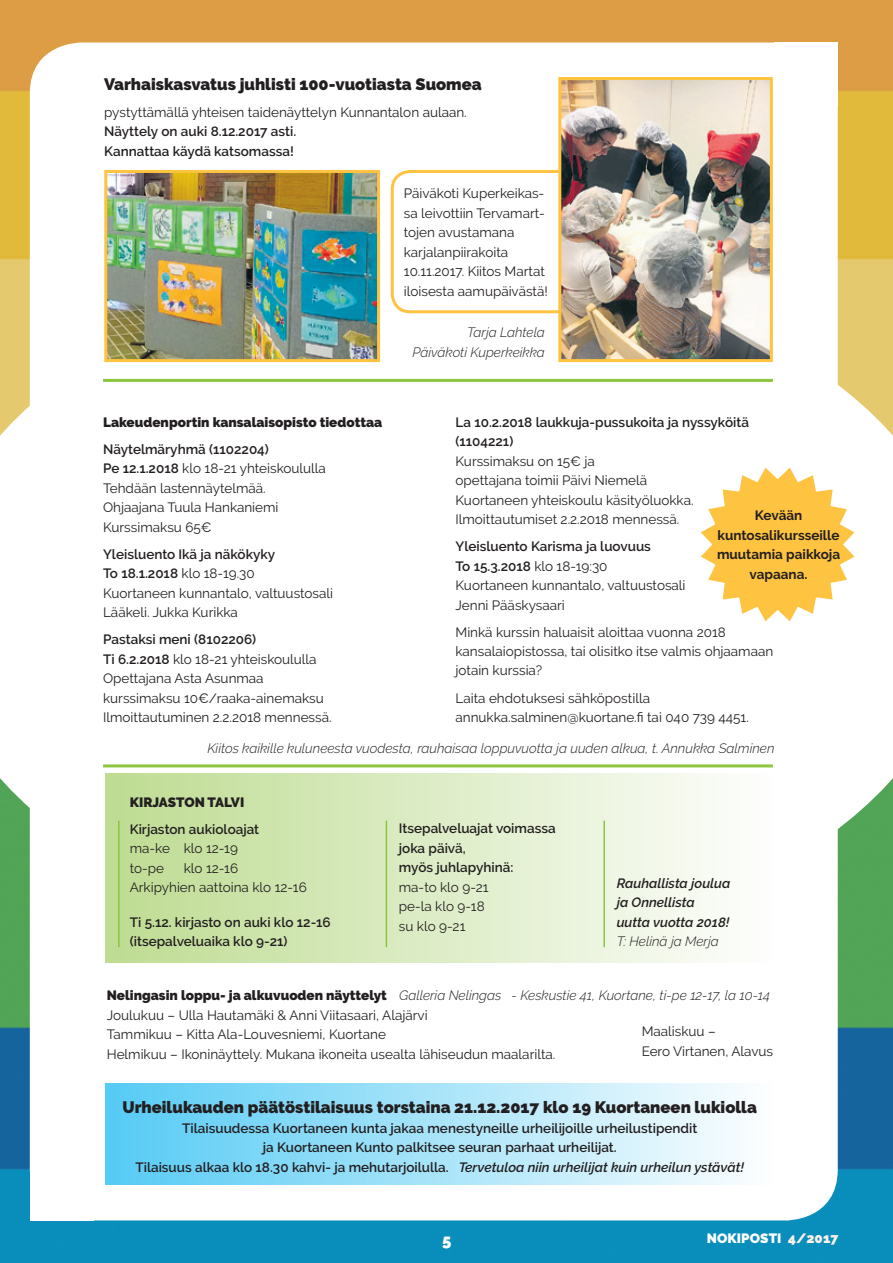
<style>
.page{position:relative;width:893px;height:1263px;background:#fff}
.page>*{position:absolute;margin:0;border:0;box-sizing:border-box;transform-origin:0 0}
.t1{font:900 16.5px "Raleway";color:#231f20}
.t2{font:900 16.5px "Raleway";color:#fff}
.t3{font:13.5px/19.5px "Raleway";color:#231f20}
.t4{font:600 13.5px/19.5px "Raleway";color:#231f20}
.t5{font:italic 300 13.5px/19.5px "Raleway";color:#231f20;text-align:right}
.t6{font:900 13.5px "Raleway";color:#231f20}
.t7{font:700 13.5px/19.5px "Raleway";color:#231f20;text-align:center}
.t8{font:italic 600 13.5px/19.5px "Raleway";color:#231f20}
.t9{font:900 13.5px "Raleway";letter-spacing:.01em;color:#fff}
.s1{font-weight:600}
.s2{font-weight:900}
.s3{font-weight:300;font-style:italic}
.s4{font-style:italic}
.s5{color:#fdf1ea}
</style>
<div class="page">
<img style="left:0;top:0;width:893px;height:1263px">
<svg style="left:838px;top:267px;width:55px;height:680px"></svg>
<div style="left:30px;top:43px;width:808px;height:1177px;background:#fff;border-radius:51px"></div>
<div style="left:774px;top:43px;width:64px;height:63px;background:#fff"></div>
<div style="left:30px;top:1157px;width:64px;height:63px;background:#fff"></div>
<svg style="left:0;top:267px;width:30px;height:680px"></svg>
<hr style="left:103px;top:379px;width:670px;height:3px;background:#8bc63e">
<hr style="left:103px;top:764px;width:670px;height:3px;background:#8bc63e">
<svg style="left:701px;top:466px;width:155px;height:157px"></svg>
<img style="left:108px;top:174px;width:268px;height:184px">
<div style="left:104px;top:170px;width:276px;height:192px;border:3px solid #fec340"></div>
<div style="left:391px;top:170px;width:191px;height:143px;border:3px solid #fec340;border-radius:18px"></div>
<img style="left:562px;top:81px;width:207px;height:277px">
<div style="left:558px;top:77px;width:215px;height:285px;border:3px solid #fec340"></div>
<div style="left:105px;top:1084px;width:668px;height:101px;background:linear-gradient(to right,#56cbf5,#fdfefe)"></div>
<div style="left:105px;top:774px;width:668px;height:189px;background:linear-gradient(to right,#bddb91,#fefefd)"></div>
<hr style="left:386px;top:821px;width:1px;height:126px;background:#8bc63e">
<hr style="left:118px;top:821px;width:2px;height:126px;background:#8bc63e">
<hr style="left:603px;top:821px;width:2px;height:126px;background:#8bc63e">
<p class="t1" style="left:104px;top:75px;width:379px">Varhaiskasvatus juhlisti 100-vuotiasta Suomea</p>
<p class="t3" style="left:104px;top:102px;width:364px">pystyttämällä yhteisen taidenäyttelyn Kunnantalon aulaan.</p>
<p class="t4" style="left:104px;top:122px;width:194px">Näyttely on auki 8.12.2017 asti.<br>Kannattaa käydä katsomassa!</p>
<p class="t3" style="left:404px;top:184px;width:145px">Päiväkoti Kuperkeikas&shy;sa leivottiin Tervamart&shy;tojen avustamana karjalanpiirakoita<br>10.11.2017. Kiitos Martat iloisesta aamupäivästä!</p>
<p class="t5" style="left:412px;top:323px;width:134px">Tarja Lahtela<br>Päiväkoti Kuperkeikka</p>
<p class="t4" style="left:455px;top:412px;width:295px">La 10.2.2018 laukkuja-pussukoita ja nyssyköitä (1104221)</p>
<p class="t3" style="left:455px;top:451px;width:240px">Kurssimaksu on 15€ ja<br>opettajana toimii Päivi Niemelä Kuortaneen yhteiskoulu käsityöluokka.<br>Ilmoittautumiset 2.2.2018 mennessä.</p>
<p class="t3" style="left:455px;top:536px;width:232px"><span class="s1">Yleisluento Karisma ja luovuus<br>To 15.3.2018</span> klo 18-19:30<br>Kuortaneen kunnantalo, valtuustosali<br>Jenni Pääskysaari</p>
<p class="t3" style="left:455px;top:622px;width:319px">Minkä kurssin haluaisit aloittaa vuonna 2018 kansalaiopistossa, tai olisitko itse valmis ohjaamaan jotain kurssia?</p>
<p class="t3" style="left:455px;top:688px;width:295px">Laita ehdotuksesi sähköpostilla annukka.salminen@kuortane.fi tai 040 739 4451.</p>
<p class="t5" style="left:207px;top:738px;width:568px">Kiitos kaikille kuluneesta vuodesta, rauhaisaa loppuvuotta ja uuden alkua, t. Annukka Salminen</p>
<p class="t6" style="left:103px;top:414px;width:281px">Lakeudenportin kansalaisopisto tiedottaa</p>
<p class="t3" style="left:103px;top:439px;width:224px"><span class="s1">Näytelmäryhmä (1102204)<br>Pe 12.1.2018</span> klo 18-21 yhteiskoululla<br>Tehdään lastennäytelmää.<br>Ohjaajana Tuula Hankaniemi<br>Kurssimaksu 65€</p>
<p class="t3" style="left:103px;top:544px;width:232px"><span class="s1">Yleisluento Ikä ja näkökyky<br>To 18.1.2018</span> klo 18-19.30<br>Kuortaneen kunnantalo, valtuustosali<br>Lääkeli. Jukka Kurikka</p>
<p class="t3" style="left:103px;top:629px;width:230px"><span class="s1">Pastaksi meni (8102206)<br>Ti 6.2.2018</span> klo 18-21 yhteiskoululla<br>Opettajana Asta Asunmaa kurssimaksu 10€/raaka-ainemaksu<br>Ilmoittautuminen 2.2.2018 mennessä.</p>
<p class="t7" style="left:717px;top:506px;width:125px">Kevään kuntosalikursseille muutamia paikkoja vapaana.</p>
<p class="t6" style="left:130px;top:794px;width:116px">KIRJASTON TALVI</p>
<p class="t4" style="left:130px;top:819px;width:131px">Kirjaston aukioloajat</p>
<p class="t3" style="left:130px;top:839px;width:110px">ma-ke klo 12-19 to-pe</p>
<p class="t3" style="left:130px;top:858px;width:179px;text-indent:54px">klo 12-16<br>Arkipyhien aattoina klo 12-16</p>
<p class="t4" style="left:130px;top:912px;width:202px">Ti 5.12. kirjasto on auki klo 12-16 (itsepalveluaika klo 9-21)</p>
<p class="t4" style="left:399px;top:819px;width:158px">Itsepalveluajat voimassa joka päivä,<br>myös juhlapyhinä:</p>
<p class="t3" style="left:399px;top:877px;width:91px">ma-to klo 9-21 pe-la klo 9-18 su klo 9-21</p>
<p class="t8" style="left:617px;top:873px;width:115px">Rauhallista joulua ja Onnellista uutta vuotta 2018!</p>
<p class="t5" style="left:617px;top:932px;width:104px">T: Helinä ja Merja</p>
<p class="t3" style="left:107px;top:985px;width:665px"><span class="s2">Nelingasin loppu- ja alkuvuoden näyttelyt</span> <span class="s3">Galleria Nelingas - Keskustie 41, Kuortane, ti-pe 12-17, la 10-14<br></span>Joulukuu – Ulla Hautamäki &amp; Anni Viitasaari, Alajärvi<br>Tammikuu – Kitta Ala-Louvesniemi, Kuortane<br>Helmikuu – Ikoninäyttely. Mukana ikoneita usealta lähiseudun maalarilta.</p>
<p class="t3" style="left:642px;top:1022px;width:133px">Maaliskuu –<br>Eero Virtanen, Alavus</p>
<p class="t1" style="left:123px;top:1098px;width:636px">Urheilukauden päätöstilaisuus torstaina 21.12.2017 klo 19 Kuortaneen lukiolla</p>
<p class="t4" style="left:135px;top:1118px;width:610px;text-align:center">Tilaisuudessa Kuortaneen kunta jakaa menestyneille urheilijoille urheilustipendit<br>ja Kuortaneen Kunto palkitsee seuran parhaat urheilijat.<br>Tilaisuus alkaa klo 18.30 kahvi- ja mehutarjoilulla. <span class="s4">Tervetuloa niin urheilijat kuin urheilun ystävät!</span></p>
<p class="t2" style="left:442px;top:1230px;width:11px">5</p>
<p class="t9" style="left:707px;top:1230px;width:133px">NOKIPOSTI <span class="s5">4/2017</span></p>
</div>
